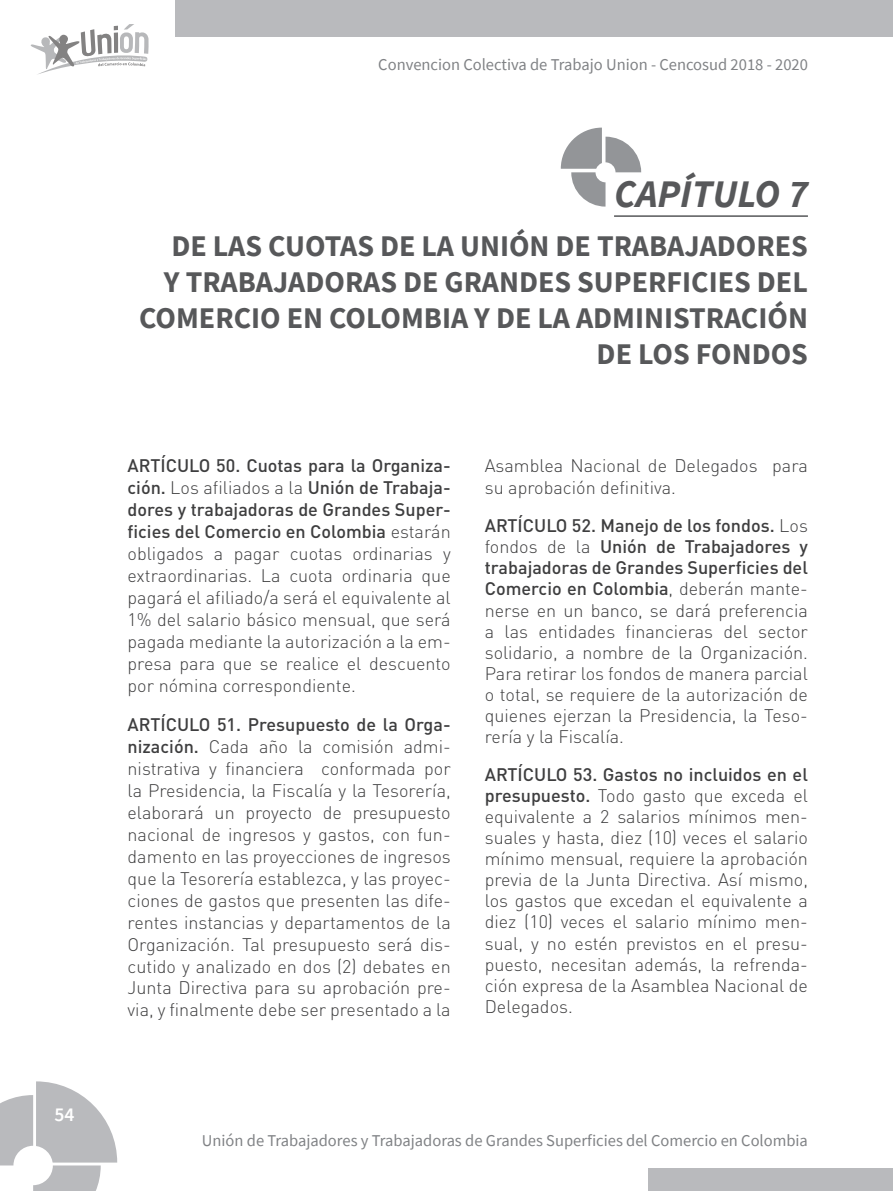
<style>
.page{position:relative;width:893px;height:1191px;background:#fff}
.page>*{position:absolute;margin:0;border:0;box-sizing:border-box;transform-origin:0 0}
.t1{font:italic 700 39px "Source Sans Pro";color:#57585a}
.t2{font:700 30px/36px "Source Sans Pro";color:#57585a;text-align:right}
.t3{font:600 19.5px "Source Sans Pro";color:#fff}
.t4{font:300 18px/21.9px "DIN Pro";color:#3e3e3f;text-align:justify}
.t5{font:16.5px "Source Sans Pro";color:#808285}
.s1{font-weight:500}
</style>
<div class="page">
<svg style="left:0;top:1081px;width:117px;height:110px"></svg>
<div style="left:13px;top:1145px;width:40px;height:40px;background:#fff;border-radius:50%"></div>
<div style="left:175px;top:0;width:718px;height:36px;background:#b9babd"></div>
<div style="left:648px;top:1168px;width:245px;height:23px;background:#b9babd"></div>
<svg style="left:31px;top:24px;width:118px;height:50px"></svg>
<svg style="left:561px;top:128px;width:80px;height:79px"></svg>
<div style="left:595px;top:162px;width:20px;height:20px;background:#fff;border-radius:50%"></div>
<hr style="left:614px;top:215px;width:194px;height:2px;background:#57585a">
<p class="t3" style="left:54px;top:1101px;width:22px">54</p>
<p class="t5" style="left:378px;top:54px;width:431px">Convencion Colectiva de Trabajo Union - Cencosud 2018 - 2020</p>
<h1 class="t1" style="left:614px;top:167px;width:195px">CAPÍTULO 7</h1>
<h2 class="t2" style="left:139px;top:227px;width:670px">DE LAS CUOTAS DE LA UNIÓN DE TRABAJADORES<br>Y TRABAJADORAS DE GRANDES SUPERFICIES DEL COMERCIO EN COLOMBIA Y DE LA ADMINISTRACIÓN DE LOS FONDOS</h2>
<p class="t4" style="left:128px;top:453px;width:325px"><span class="s1">ARTÍCULO 50. Cuotas para la Organiza&shy;ción.</span> Los afiliados a la <span class="s1">Unión de Trabaja&shy;dores y trabajadoras de Grandes Super&shy;ficies del Comercio en Colombia</span> estarán obligados a pagar cuotas ordinarias y extraordinarias. La cuota ordinaria que pagará el afiliado/a será el equivalente al 1% del salario básico mensual, que será pagada mediante la autorización a la em&shy;presa para que se realice el descuento por nómina correspondiente.</p>
<p class="t4" style="left:128px;top:712px;width:325px"><span class="s1">ARTÍCULO 51. Presupuesto de la Orga&shy;nización.</span> Cada año la comisión admi&shy;nistrativa y financiera conformada por la Presidencia, la Fiscalía y la Tesorería, elaborará un proyecto de presupuesto nacional de ingresos y gastos, con fun&shy;damento en las proyecciones de ingresos que la Tesorería establezca, y las proyec&shy;ciones de gastos que presenten las dife&shy;rentes instancias y departamentos de la Organización. Tal presupuesto será dis&shy;cutido y analizado en dos (2) debates en Junta Directiva para su aprobación pre&shy;via, y finalmente debe ser presentado a la</p>
<p class="t4" style="left:485px;top:453px;width:325px">Asamblea Nacional de Delegados para su aprobación definitiva.</p>
<p class="t4" style="left:485px;top:513px;width:325px;line-height:21px"><span class="s1">ARTÍCULO 52. Manejo de los fondos.</span> Los fondos de la <span class="s1">Unión de Trabajadores y trabajadoras de Grandes Superficies del Comercio en Colombia</span>, deberán mante&shy;nerse en un banco, se dará preferencia a las entidades financieras del sector solidario, a nombre de la Organización.<br>Para retirar los fondos de manera parcial o total, se requiere de la autorización de quienes ejerzan la Presidencia, la Teso&shy;rería y la Fiscalía.</p>
<p class="t4" style="left:485px;top:762px;width:325px;line-height:21px"><span class="s1">ARTÍCULO 53. Gastos no incluidos en el presupuesto.</span> Todo gasto que exceda el equivalente a 2 salarios mínimos men&shy;suales y hasta, diez (10) veces el salario mínimo mensual, requiere la aprobación previa de la Junta Directiva. Así mismo, los gastos que excedan el equivalente a diez (10) veces el salario mínimo men&shy;sual, y no estén previstos en el presu&shy;puesto, necesitan además, la refrenda&shy;ción expresa de la Asamblea Nacional de Delegados.</p>
<p class="t5" style="left:202px;top:1130px;width:608px">Unión de Trabajadores y Trabajadoras de Grandes Superficies del Comercio en Colombia</p>
</div>
